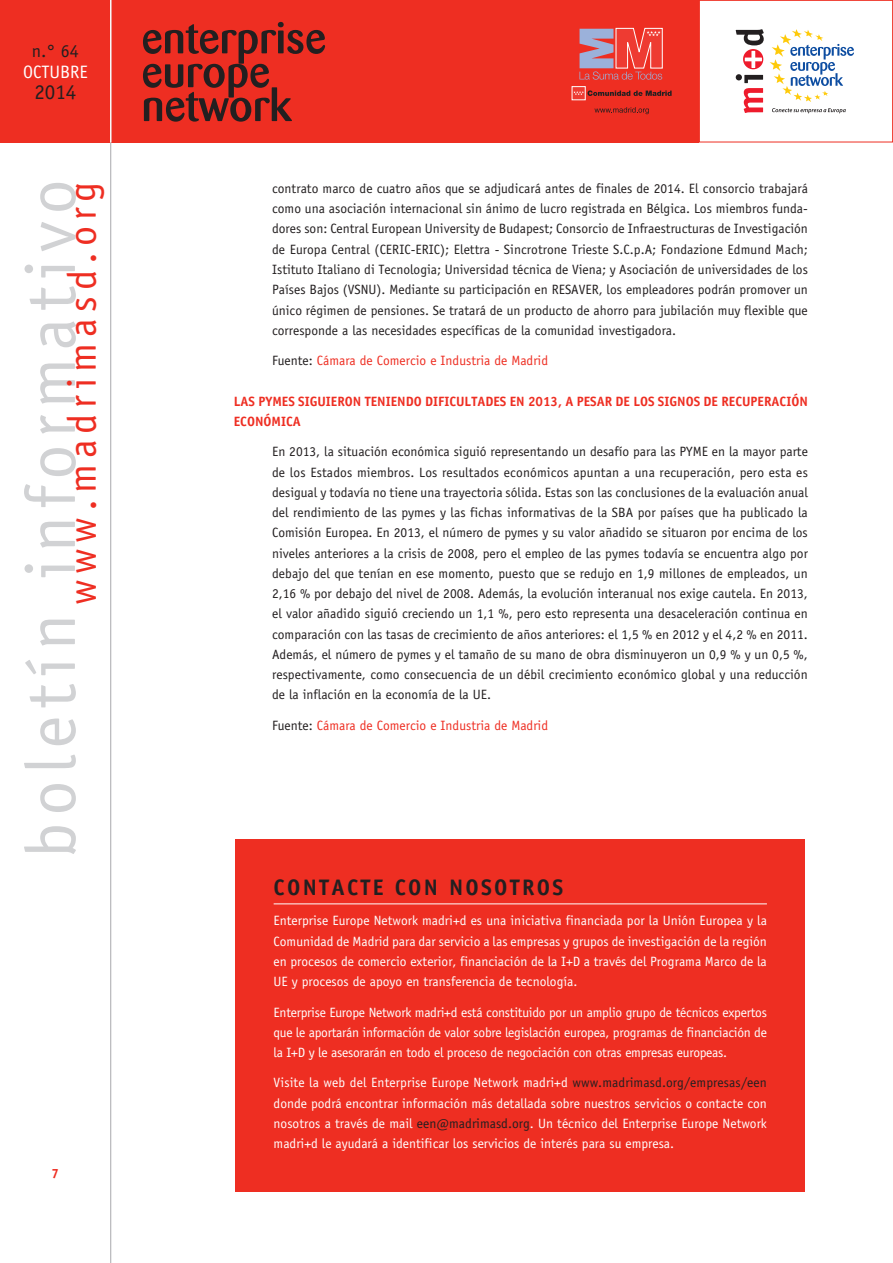
<style>
.page{position:relative;width:893px;height:1263px;background:#fff}
.page>*{position:absolute;margin:0;border:0;box-sizing:border-box;transform-origin:0 0}
.t1{font:70.35px "Officina Sans";letter-spacing:.1em;color:#d1d2d4}
.t2{font:40.2px "Officina Sans";letter-spacing:.15em;color:#ee2e22}
.t3{font:700 22.5px "Officina Sans";letter-spacing:.1em;color:#231f20}
.t4{font:21px "Officina Sans";color:#231f20}
.t5{font:18px "Officina Sans";color:#fff}
.t6{font:18px "Officina Sans";color:#231f20}
.t7{font:13.5px/20.2px "Officina Sans";color:#231f20;text-align:justify}
.t8{font:13.5px/20.2px "Officina Sans";color:#fff;text-align:justify}
.t9{font:700 13.5px "Officina Sans";color:#ee2e22}
.t10{font:13.5px "Officina Sans";color:#ee2e22}
.t11{font:700 13.35px "Officina Sans";color:#ee2e22}
.s1{color:#231f20}
</style>
<div class="page">
<div style="left:0;top:0;width:699px;height:142px;background:#ee2e22"></div>
<hr style="left:110px;top:0;width:1px;height:1263px;background:#a8a9ad">
<div style="left:699px;top:0;width:194px;height:142px;background:#fff;border:1px solid #ee2e22"></div>
<svg style="left:143px;top:22px;width:182px;height:100px"></svg>
<svg style="left:770px;top:29px;width:84px;height:73px"></svg>
<svg style="left:772px;top:108px;width:74px;height:5px"></svg>
<svg style="left:743px;top:49px;width:20px;height:20px"></svg>
<svg style="left:736px;top:74px;width:27px;height:39px"></svg>
<svg style="left:745px;top:51px;width:17px;height:17px"></svg>
<svg style="left:736px;top:29px;width:28px;height:16px"></svg>
<svg style="left:594px;top:107px;width:55px;height:7px"></svg>
<div style="left:572px;top:87px;width:13px;height:13px;background:#ee3b32"></div>
<div style="left:572px;top:86px;width:13px;height:14px;border:1px solid #fff"></div>
<svg style="left:573px;top:90px;width:99px;height:6px"></svg>
<svg style="left:579px;top:28px;width:84px;height:52px"></svg>
<hr style="left:110px;top:0;width:1px;height:142px;background:#fff">
<div style="left:235px;top:839px;width:570px;height:353px;background:#ee2e22"></div>
<hr style="left:274px;top:903px;width:493px;height:1px;background:#fff">
<h3 class="t6" style="left:32px;top:40px;width:48px">n.° 64</h3>
<h3 class="t5" style="left:23px;top:61px;width:66px">octubre</h3>
<h3 class="t4" style="left:34px;top:80px;width:43px">2014</h3>
<h1 class="t1" style="left:10px;top:858px;width:680px;rotate:-90deg">boletín informativo</h1>
<h2 class="t2" style="left:59px;top:605px;width:425px;rotate:-90deg">www.madrimasd.org</h2>
<p class="t11" style="left:52px;top:1165px;width:9px">7</p>
<p class="t7" style="left:272px;top:178px;width:537px">contrato marco de cuatro años que se adjudicará antes de finales de 2014. El consorcio trabajará como una asociación internacional sin ánimo de lucro registrada en Bélgica. Los miembros funda&shy;dores son: Central European U niversity de B udapest; Consorcio de Infraestructuras de Investigación de Europa Central (CERIC-ERIC); Elettra - Sincrotrone Trieste S.C.p.A; Fondazione Edmund Mach; Istituto Italiano di Tecnologia; U niversidad técnica de Viena; y Asociación de universidades de los Países Bajos (VSNU ). Mediante su participación en RESAVER, los empleadores podrán promover un único régimen de pensiones. Se tratará de un producto de ahorro para jubilación muy flexible que corresponde a las necesidades específicas de la comunidad investigadora.</p>
<p class="t10" style="left:272px;top:353px;width:278px"><span class="s1">Fuente:</span> Cámara de Comercio e Industria de Madrid</p>
<p class="t9" style="left:234px;top:393px;width:100px">LAS PYMES SIG UIERON</p>
<p class="t9" style="left:365px;top:393px;width:14px">TENIEN</p>
<p class="t9" style="left:406px;top:393px;width:34px">DO DIFIC</p>
<p class="t9" style="left:456px;top:393px;width:217px">ULTADES EN 2013, A PESAR DE LOS SIGNO</p>
<p class="t9" style="left:694px;top:393px;width:65px">S DE RECUPERACIÓN</p>
<p class="t9" style="left:234px;top:413px;width:9px">ECONÓMICA</p>
<p class="t7" style="left:272px;top:442px;width:537px">En 2013, la situación económica siguió representando un desafío para las PYME en la mayor parte de los Estados miembros. Los resultados económicos apuntan a una recuperación, pero esta es desigual y todavía no tiene una trayectoria sólida. Estas son las conclusiones de la evaluación anual del rendimiento de las pymes y las fichas informativas de la SBA por países que ha publicado la Comisión Europea. En 2013, el número de pymes y su valor añadido se situaron por encima de los niveles anteriores a la crisis de 2008, pero el empleo de las pymes todavía se encuentra algo por debajo del que tenían en ese momento, puesto que se redujo en 1,9 millones de empleados, un 2,16 % por debajo del nivel de 2008. Además, la evolución interanual nos exige cautela. En 2013, el valor añadido siguió creciendo un 1,1 %, pero esto representa una desaceleración continua en comparación con las tasas de crecimiento de años anteriores: el 1,5 % en 2012 y el 4,2 % en 2011.<br>Además, el número de pymes y el tamaño de su mano de obra disminuyeron un 0,9 % y un 0,5 %, respectivamente, como consecuencia de un débil crecimiento económico global y una reducción de la inflación en la economía de la UE.</p>
<p class="t10" style="left:272px;top:717px;width:278px"><span class="s1">Fuente:</span> Cámara de Comercio e Industria de Madrid</p>
<h3 class="t3" style="left:274px;top:873px;width:136px">CONTACTE CON</h3>
<h3 class="t3" style="left:449px;top:873px;width:116px">NOSOTROS</h3>
<p class="t8" style="left:274px;top:911px;width:495px">Enterprise Europe Network madri+d es una iniciativa financiada por la U nión Europea y la Comunidad de Madrid para dar servicio a las empresas y grupos de investigación de la región en procesos de comercio exterior, financiación de la I+D a través del Programa Marco de la UE y procesos de apoyo en transferencia de tecnología.</p>
<p class="t8" style="left:274px;top:1002px;width:495px">Enterprise Europe Network madri+d está constituido por un amplio grupo de técnicos expertos que le aportarán información de valor sobre legislación europea, programas de financiación de la I+D y le asesorarán en todo el proceso de negociación con otras empresas europeas.</p>
<p class="t8" style="left:274px;top:1073px;width:495px">Visite la web del Enterprise Europe Network madri+d <span class="s1">www.madrimasd.org/empresas/een </span>donde podrá encontrar información más detallada sobre nuestros servicios o contacte con nosotros a través de mail <span class="s1">een@madrimasd.org</span>. U n técnico del Enterprise Europe Network madri+d le ayudará a identificar los servicios de interés para su empresa.</p>
</div>
